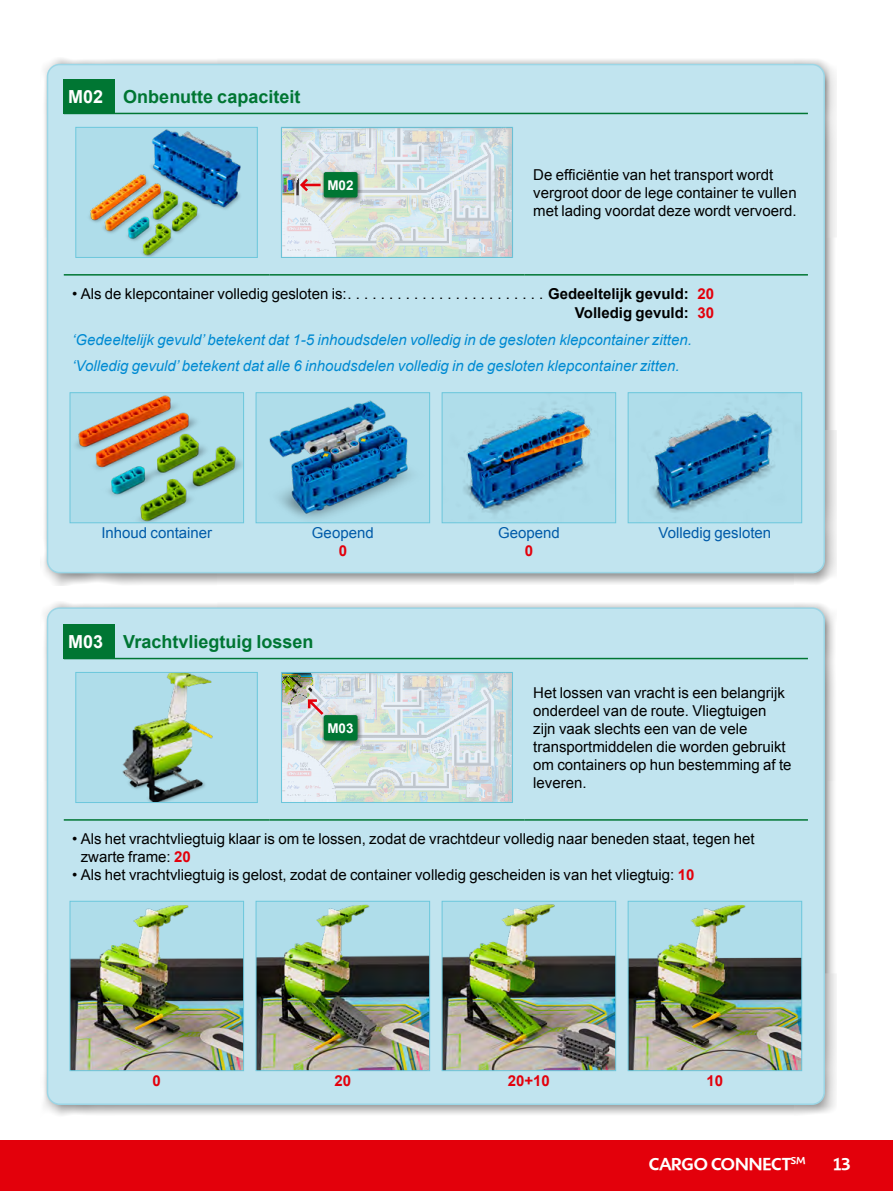
<style>
.page{position:relative;width:893px;height:1191px;background:#fff}
.page>*{position:absolute;margin:0;border:0;box-sizing:border-box;transform-origin:0 0}
.t1{font:700 18px "Arial";color:#007633}
.t2{font:500 18px "Shinn RR";color:#fff}
.t3{font:15px/18px "Arial";color:#000}
.t4{font:italic 15px/26.5px "Arial";color:#008ad2}
.t5{font:15px "Arial";color:#005ba9}
.t6{font:700 15px/19.5px "Arial";color:#000;text-align:right}
.t7{font:700 15px "Arial";color:#e3000b}
.t8{font:700 13.5px "Arial";color:#fff}
.s1{color:#fff}
.s2{color:#e3000b}
.s3{font-weight:700;color:#e3000b}
</style>
<div class="page">
<div style="left:0;top:1140px;width:893px;height:51px;background:#e3000b"></div>
<div style="left:41px;top:58px;width:796px;height:528px;background:#000;opacity:.5"></div>
<div style="left:48px;top:65px;width:776px;height:507px;background:#c1e4ef;border-radius:12px"></div>
<div style="left:64px;top:79px;width:51px;height:34px;background:#007633"></div>
<hr style="left:64px;top:113px;width:51px;height:1px;background:#007633">
<hr style="left:115px;top:113px;width:693px;height:1px;background:#007633">
<hr style="left:64px;top:274px;width:205px;height:1px;background:#007633">
<hr style="left:269px;top:274px;width:256px;height:1px;background:#007633">
<hr style="left:525px;top:274px;width:283px;height:1px;background:#007633">
<img style="left:77px;top:129px;width:179px;height:127px">
<div style="left:75px;top:127px;width:183px;height:131px;border:1px solid #6cc7dc"></div>
<svg style="left:283px;top:129px;width:228px;height:127px;background:#d6e0e1"></svg>
<div style="left:322px;top:170px;width:41px;height:32px;background:#000;opacity:.5"></div>
<div style="left:324px;top:172px;width:34px;height:25px;background:#007633;border-radius:2px"></div>
<div style="left:281px;top:127px;width:232px;height:131px;border:1px solid #6cc7dc"></div>
<img style="left:72px;top:394px;width:170px;height:127px">
<div style="left:70px;top:392px;width:174px;height:131px;border:1px solid #6cc7dc"></div>
<img style="left:258px;top:394px;width:170px;height:127px">
<div style="left:256px;top:392px;width:174px;height:131px;border:1px solid #6cc7dc"></div>
<img style="left:444px;top:394px;width:170px;height:127px">
<div style="left:442px;top:392px;width:174px;height:131px;border:1px solid #6cc7dc"></div>
<img style="left:630px;top:394px;width:170px;height:127px">
<div style="left:628px;top:392px;width:174px;height:131px;border:1px solid #6cc7dc"></div>
<div style="left:41px;top:601px;width:796px;height:516px;background:#000;opacity:.5"></div>
<div style="left:48px;top:608px;width:776px;height:496px;background:#c1e4ef;border-radius:12px"></div>
<div style="left:64px;top:624px;width:51px;height:34px;background:#007633"></div>
<hr style="left:64px;top:658px;width:51px;height:1px;background:#007633">
<hr style="left:115px;top:658px;width:693px;height:1px;background:#007633">
<hr style="left:64px;top:819px;width:205px;height:1px;background:#007633">
<hr style="left:269px;top:819px;width:256px;height:1px;background:#007633">
<hr style="left:525px;top:819px;width:283px;height:1px;background:#007633">
<div style="left:76px;top:672px;width:181px;height:130px;background:#afddea"></div>
<img style="left:122px;top:674px;width:91px;height:127px">
<div style="left:75px;top:672px;width:183px;height:131px;border:1px solid #6cc7dc"></div>
<svg style="left:283px;top:674px;width:228px;height:127px;background:#d5dfdf"></svg>
<div style="left:322px;top:713px;width:41px;height:32px;background:#000;opacity:.5"></div>
<div style="left:324px;top:715px;width:34px;height:25px;background:#007633;border-radius:2px"></div>
<div style="left:281px;top:672px;width:232px;height:131px;border:1px solid #6cc7dc"></div>
<img style="left:72px;top:903px;width:170px;height:166px">
<div style="left:70px;top:901px;width:174px;height:170px;border:1px solid #6cc7dc"></div>
<img style="left:258px;top:903px;width:170px;height:166px">
<div style="left:256px;top:901px;width:174px;height:170px;border:1px solid #6cc7dc"></div>
<img style="left:444px;top:903px;width:170px;height:166px">
<div style="left:442px;top:901px;width:174px;height:170px;border:1px solid #6cc7dc"></div>
<img style="left:630px;top:903px;width:170px;height:166px">
<div style="left:628px;top:901px;width:174px;height:170px;border:1px solid #6cc7dc"></div>
<p class="t1" style="left:68px;top:85px;width:234px"><span class="s1">M02</span> Onbenutte capaciteit</p>
<p class="t8" style="left:327px;top:175px;width:28px">M02</p>
<p class="t3" style="left:533px;top:166px;width:265px">De efficiëntie van het transport wordt vergroot door de lege container te vullen met lading voordat deze wordt vervoerd.</p>
<p class="t3" style="left:72px;top:284px;width:280px">• Als de klepcontainer volledig gesloten is:.........................</p>
<p class="t6" style="left:548px;top:284px;width:168px">Gedeeltelijk gevuld: <span class="s2">20<br></span>Volledig gevuld: <span class="s2">30</span></p>
<p class="t4" style="left:72px;top:326px;width:621px">‘Gedeeltelijk gevuld’ betekent dat 1-5 inhoudsdelen volledig in de gesloten klepcontainer zitten. ‘Volledig gevuld’ betekent dat alle 6 inhoudsdelen volledig in de gesloten klepcontainer zitten.</p>
<p class="t5" style="left:101px;top:523px;width:112px">Inhoud container</p>
<p class="t5" style="left:312px;top:523px;width:63px">Geopend</p>
<p class="t7" style="left:339px;top:541px;width:10px">0</p>
<p class="t1" style="left:68px;top:630px;width:247px"><span class="s1">M03</span> Vrachtvliegtuig lossen</p>
<p class="t8" style="left:327px;top:718px;width:28px">M03</p>
<p class="t5" style="left:498px;top:523px;width:63px">Geopend</p>
<p class="t7" style="left:525px;top:541px;width:10px">0</p>
<p class="t5" style="left:659px;top:523px;width:114px">Volledig gesloten</p>
<p class="t3" style="left:533px;top:684px;width:260px">Het lossen van vracht is een belangrijk onderdeel van de route. Vliegtuigen zijn vaak slechts een van de vele transportmiddelen die worden gebruikt om containers op hun bestemming af te leveren.</p>
<p class="t3" style="left:81px;top:829px;width:675px;text-indent:-9px">• Als het vrachtvliegtuig klaar is om te lossen, zodat de vrachtdeur volledig naar beneden staat, tegen het zwarte frame: <span class="s3">20</span></p>
<p class="t3" style="left:72px;top:865px;width:624px">• Als het vrachtvliegtuig is gelost, zodat de container volledig gescheiden is van het vliegtuig: <span class="s3">10</span></p>
<p class="t7" style="left:153px;top:1071px;width:10px">0</p>
<p class="t7" style="left:334px;top:1071px;width:18px">20</p>
<p class="t7" style="left:508px;top:1071px;width:44px">20+10</p>
<p class="t7" style="left:707px;top:1071px;width:18px">10</p>
<p class="t2" style="left:649px;top:1152px;width:158px">CARGO CONNECT<sup>SM</sup></p>
<p class="t2" style="left:834px;top:1152px;width:18px">13</p>
</div>
